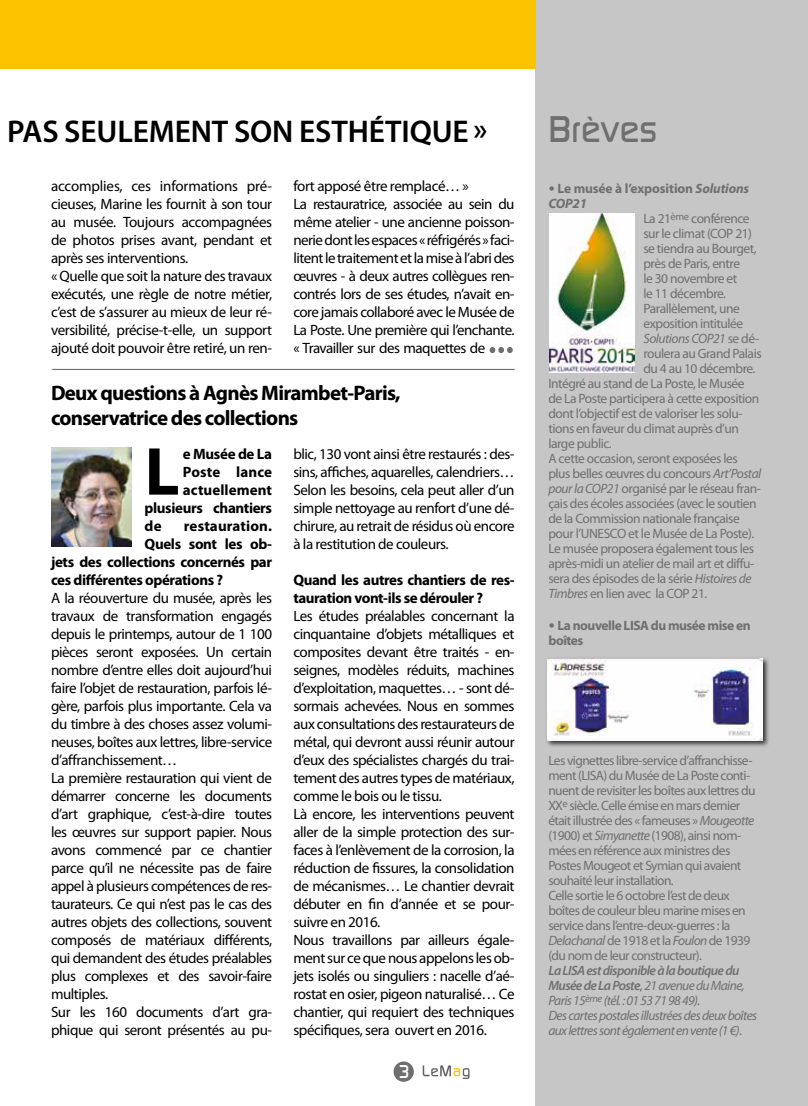
<style>
.page{position:relative;width:808px;height:1106px;background:#fff}
.page>*{position:absolute;margin:0;border:0;box-sizing:border-box;transform-origin:0 0}
.t1{font:700 68.4px "Myriad Pro";color:#000}
.t2{font:500 36px "Dicot";color:#706f6f}
.t3{font:600 31.5px "Myriad Pro";letter-spacing:-.005em;color:#000}
.t4{font:700 21px/25.2px "Myriad Pro";letter-spacing:-.035em;color:#000}
.t5{font:500 18px "Dicot";color:#fdfdfe}
.t6{font:15px/18px "Myriad Pro";letter-spacing:-.03em;color:#000}
.t7{font:700 15px/18px "Myriad Pro";letter-spacing:-.025em;color:#000}
.t8{font:700 15px "Myriad Pro";letter-spacing:.01em;color:#000}
.t9{font:700 15px "Myriad Pro";letter-spacing:.005em;color:#000}
.t10{font:13.5px/15px "Myriad Pro";letter-spacing:-.035em;color:#706f6f}
.t11{font:italic 13.5px/15px "Myriad Pro";letter-spacing:-.045em;color:#706f6f}
.t12{font:700 13.5px/15px "Myriad Pro";letter-spacing:-.035em;color:#706f6f}
.t13{font:700 13.5px "Myriad Pro";letter-spacing:-.01em;color:#706f6f}
.t14{font:italic 700 13.5px "Myriad Pro";letter-spacing:-.01em;color:#706f6f}
.s1{font-family:"DIN Bold";font-weight:400}
.s2{font-style:italic}
.s3{font-style:normal}
.s4{font-weight:600}
</style>
<div class="page">
<div style="left:536px;top:0;width:272px;height:1106px;background:#c6c6c6"></div>
<div style="left:0;top:0;width:536px;height:68px;background:#fdc300"></div>
<img style="left:549px;top:213px;width:86px;height:159px">
<div style="left:394px;top:1061px;width:20px;height:20px;background:#706f6f;border-radius:50%"></div>
<svg style="left:423px;top:1065px;width:46px;height:13px"></svg>
<img style="left:51px;top:447px;width:81px;height:99px">
<hr style="left:53px;top:369px;width:461px;height:1px;background:#706f6f">
<svg style="left:490px;top:347px;width:23px;height:6px"></svg>
<div style="left:546px;top:656px;width:224px;height:92px;background:#000;opacity:.75"></div>
<img style="left:547px;top:658px;width:215px;height:82px">
<h3 class="t3" style="left:7px;top:112px;width:482px">PAS SEULEMENT SON ESTHÉTIQUE »</h3>
<p class="t6" style="left:51px;top:177px;width:223px">accomplies, ces informations pré&shy;cieuses, Marine les fournit à son tour au musée. Toujours accompagnées de photos prises avant, pendant et après ses interventions.<br>« Quelle que soit la nature des travaux exécutés, une règle de notre métier, c’est de s’assurer au mieux de leur ré&shy;versibilité, précise-t-elle, un support ajouté doit pouvoir être retiré, un ren-</p>
<p class="t6" style="left:293px;top:177px;width:223px">fort apposé être remplacé… »<br>La restauratrice, associée au sein du même atelier - une ancienne poisson&shy;nerie dont les espaces « réfrigérés » faci&shy;litent le traitement et la mise à l’abri des œuvres - à deux autres collègues ren&shy;contrés lors de ses études, n’avait en&shy;core jamais collaboré avec le Musée de La Poste. Une première qui l’enchante. « Travailler sur des maquettes de</p>
<h3 class="t4" style="left:51px;top:379px;width:351px">Deux questions à Agnès Mirambet-Paris, conservatrice des collections</h3>
<h1 class="t1" style="left:145px;top:427px;width:36px">L</h1>
<p class="t7" style="left:183px;top:444px;width:91px">e Musée de La</p>
<p class="t6" style="left:293px;top:444px;width:223px;text-align:justify">blic, 130 vont ainsi être restaurés : des&shy;sins, affiches, aquarelles, calendriers… Selon les besoins, cela peut aller d’un simple nettoyage au renfort d’une dé&shy;chirure, au retrait de résidus où encore à la restitution de couleurs.</p>
<p class="t7" style="left:293px;top:570px;width:223px">Quand les autres chantiers de res&shy;tauration vont-ils se dérouler ?</p>
<p class="t6" style="left:293px;top:606px;width:223px">Les études préalables concernant la cinquantaine d’objets métalliques et composites devant être traités - en&shy;seignes, modèles réduits, machines d’exploitation, maquettes… - sont dé&shy;sormais achevées. Nous en sommes aux consultations des restaurateurs de métal, qui devront aussi réunir autour d’eux des spécialistes chargés du trai&shy;tement des autres types de matériaux, comme le bois ou le tissu.<br>Là encore, les interventions peuvent aller de la simple protection des sur&shy;faces à l’enlèvement de la corrosion, la réduction de fissures, la consolidation de mécanismes… Le chantier devrait débuter en fin d’année et se pour&shy;suivre en 2016.<br>Nous travaillons par ailleurs égale&shy;ment sur ce que nous appelons les ob&shy;jets isolés ou singuliers : nacelle d’aé&shy;rostat en osier, pigeon naturalisé… Ce chantier, qui requiert des techniques spécifiques, sera ouvert en 2016.</p>
<p class="t8" style="left:183px;top:462px;width:91px">Poste lance</p>
<p class="t9" style="left:183px;top:480px;width:91px">actuellement</p>
<p class="t7" style="left:145px;top:498px;width:129px">plusieurs chantiers</p>
<p class="t7" style="left:145px;top:516px;width:19px">de</p>
<p class="t8" style="left:184px;top:516px;width:90px">restauration.</p>
<p class="t7" style="left:145px;top:534px;width:129px">Quels sont les ob-</p>
<p class="t7" style="left:51px;top:552px;width:223px">jets des collections concernés par</p>
<p class="t7" style="left:51px;top:570px;width:174px">ces différentes opérations ?</p>
<p class="t6" style="left:51px;top:588px;width:223px">A la réouverture du musée, après les travaux de transformation engagés depuis le printemps, autour de 1 100 pièces seront exposées. Un certain nombre d’entre elles doit aujourd’hui faire l’objet de restauration, parfois lé&shy;gère, parfois plus importante. Cela va du timbre à des choses assez volumi&shy;neuses, boîtes aux lettres, libre-service d’affranchissement…<br>La première restauration qui vient de démarrer concerne les documents d’art graphique, c’est-à-dire toutes les œuvres sur support papier. Nous avons commencé par ce chantier parce qu’il ne nécessite pas de faire appel à plusieurs compétences de res&shy;taurateurs. Ce qui n’est pas le cas des autres objets des collections, souvent composés de matériaux différents, qui demandent des études préalables plus complexes et des savoir-faire multiples.<br>Sur les 160 documents d’art gra&shy;phique qui seront présentés au pu-</p>
<p class="t5" style="left:398px;top:1061px;width:13px">3</p>
<h2 class="t2" style="left:548px;top:109px;width:110px">Brèves</h2>
<p class="t13" style="left:548px;top:179px;width:202px"><span class="s1">•</span> Le musée à l’exposition <span class="s2">Solutions</span></p>
<p class="t14" style="left:548px;top:194px;width:40px">COP21</p>
<p class="t10" style="left:643px;top:211px;width:108px">La 21<sup>ème</sup> conférence</p>
<p class="t10" style="left:643px;top:226px;width:110px">sur le climat (COP 21)</p>
<p class="t10" style="left:643px;top:241px;width:115px">se tiendra au Bourget,</p>
<p class="t10" style="left:643px;top:256px;width:98px">près de Paris, entre</p>
<p class="t10" style="left:643px;top:271px;width:95px">le 30 novembre et</p>
<p class="t10" style="left:643px;top:286px;width:84px">le 11 décembre.</p>
<p class="t10" style="left:643px;top:301px;width:98px">Parallèlement, une</p>
<p class="t10" style="left:643px;top:316px;width:101px">exposition intitulée</p>
<p class="t11" style="left:643px;top:331px;width:117px">Solutions COP21 <span class="s3">se dé-</span></p>
<p class="t10" style="left:643px;top:346px;width:120px">roulera au Grand Palais</p>
<p class="t10" style="left:643px;top:361px;width:113px">du 4 au 10 décembre.</p>
<p class="t10" style="left:548px;top:376px;width:198px">Intégré au stand de La Poste, le Musée</p>
<p class="t10" style="left:548px;top:391px;width:212px">de La Poste participera à cette exposition</p>
<p class="t10" style="left:548px;top:406px;width:196px">dont l’objectif est de valoriser les solu-</p>
<p class="t10" style="left:548px;top:421px;width:192px">tions en faveur du climat auprès d’un</p>
<p class="t10" style="left:548px;top:436px;width:65px">large public.</p>
<p class="t10" style="left:548px;top:451px;width:191px">A cette occasion, seront exposées les</p>
<p class="t10" style="left:548px;top:466px;width:214px">plus belles œuvres du concours <span class="s2">Art’Postal</span></p>
<p class="t10" style="left:548px;top:481px;width:214px"><span class="s2">pour la COP21</span> organisé par le réseau fran-</p>
<p class="t10" style="left:548px;top:496px;width:210px">çais des écoles associées (avec le soutien</p>
<p class="t10" style="left:548px;top:511px;width:193px">de la Commission nationale française</p>
<p class="t10" style="left:548px;top:526px;width:207px">pour l’UNESCO et le Musée de La Poste).</p>
<p class="t10" style="left:548px;top:541px;width:207px">Le musée proposera également tous les</p>
<p class="t10" style="left:548px;top:556px;width:207px">après-midi un atelier de mail art et diffu-</p>
<p class="t10" style="left:548px;top:571px;width:205px">sera des épisodes de la série <span class="s2">Histoires de</span></p>
<p class="t10" style="left:548px;top:586px;width:160px"><span class="s2">Timbres</span> en lien avec la COP 21.</p>
<p class="t12" style="left:548px;top:617px;width:204px"><span class="s1">•</span> La nouvelle LISA du musée mise en boîtes</p>
<p class="t10" style="left:548px;top:752px;width:209px">Les vignettes libre-service d’affranchisse&shy;ment (LISA) du Musée de La Poste conti&shy;nuent de revisiter les boîtes aux lettres du XX<sup>e</sup> siècle. Celle émise en mars dernier était illustrée des « fameuses » <span class="s2">Mougeotte </span>(1900) et <span class="s2">Simyanette</span> (1908), ainsi nom&shy;mées en référence aux ministres des Postes Mougeot et Symian qui avaient souhaité leur installation.<br>Celle sortie le 6 octobre l’est de deux boîtes de couleur bleu marine mises en service dans l’entre-deux-guerres : la <span class="s2">Delachanal</span> de 1918 et la <span class="s2">Foulon</span> de 1939 (du nom de leur constructeur).</p>
<p class="t11" style="left:548px;top:962px;width:210px"><span class="s4">La LISA est disponible à la boutique du Musée de La Poste</span><span class="s3">,</span> 21 avenue du Maine, Paris 15<sup>ème</sup> (tél. : 01 53 71 98 49).<br>Des cartes postales illustrées des deux boîtes aux lettres sont également en vente (1 €)<span class="s3">.</span></p>
</div>
